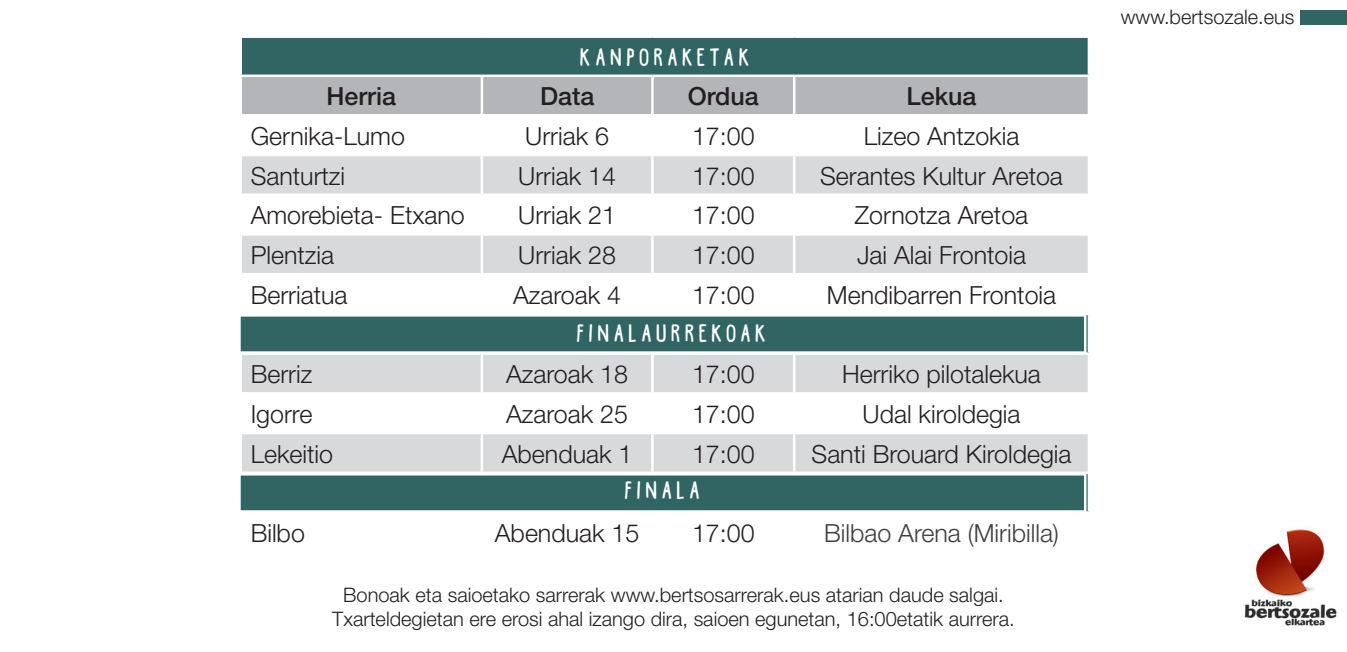
<style>
.page{position:relative;width:1347px;height:652px;background:#fff}
.page>*{position:absolute;margin:0;border:0;box-sizing:border-box;transform-origin:0 0}
.t1{font:300 25px "Helvetica Neue";color:#231f20}
.t2{font:700 25px "Black Coffee";letter-spacing:.2em;color:#fff}
.t3{font:300 25px "Helvetica Neue";color:#3e3e3f}
.t4{font:500 25px "Helvetica Neue";color:#231f20}
.t5{font:300 20px "Helvetica Neue";color:#231f20}
</style>
<div class="page">
<svg style="left:242px;top:38px;width:845px;height:473px"></svg>
<div style="left:242px;top:77px;width:845px;height:37px;background:#b4b5b8"></div>
<svg style="left:242px;top:156px;width:845px;height:316px;fill:#d8d9db"></svg>
<hr style="left:239px;top:75px;width:243px;height:2px;background:#fff">
<hr style="left:482px;top:75px;width:170px;height:2px;background:#fff">
<hr style="left:480px;top:77px;width:3px;height:37px;background:#fff">
<hr style="left:652px;top:75px;width:142px;height:2px;background:#fff">
<hr style="left:651px;top:77px;width:2px;height:37px;background:#fff">
<hr style="left:794px;top:75px;width:296px;height:2px;background:#fff">
<hr style="left:793px;top:77px;width:2px;height:37px;background:#fff">
<hr style="left:239px;top:114px;width:243px;height:3px;background:#fff">
<hr style="left:482px;top:114px;width:170px;height:3px;background:#fff">
<hr style="left:480px;top:117px;width:3px;height:37px;background:#fff">
<hr style="left:652px;top:114px;width:142px;height:3px;background:#fff">
<hr style="left:651px;top:117px;width:2px;height:37px;background:#fff">
<hr style="left:794px;top:114px;width:296px;height:3px;background:#fff">
<hr style="left:793px;top:117px;width:2px;height:37px;background:#fff">
<hr style="left:239px;top:154px;width:243px;height:2px;background:#fff">
<hr style="left:482px;top:154px;width:170px;height:2px;background:#fff">
<hr style="left:480px;top:156px;width:3px;height:37px;background:#fff">
<hr style="left:652px;top:154px;width:142px;height:2px;background:#fff">
<hr style="left:651px;top:156px;width:2px;height:37px;background:#fff">
<hr style="left:794px;top:154px;width:296px;height:2px;background:#fff">
<hr style="left:793px;top:156px;width:2px;height:37px;background:#fff">
<hr style="left:239px;top:193px;width:243px;height:3px;background:#fff">
<hr style="left:482px;top:193px;width:170px;height:3px;background:#fff">
<hr style="left:480px;top:196px;width:3px;height:37px;background:#fff">
<hr style="left:652px;top:193px;width:142px;height:3px;background:#fff">
<hr style="left:651px;top:196px;width:2px;height:37px;background:#fff">
<hr style="left:794px;top:193px;width:296px;height:3px;background:#fff">
<hr style="left:793px;top:196px;width:2px;height:37px;background:#fff">
<hr style="left:239px;top:233px;width:243px;height:3px;background:#fff">
<hr style="left:482px;top:233px;width:170px;height:3px;background:#fff">
<hr style="left:480px;top:236px;width:3px;height:37px;background:#fff">
<hr style="left:652px;top:233px;width:142px;height:3px;background:#fff">
<hr style="left:651px;top:236px;width:2px;height:37px;background:#fff">
<hr style="left:794px;top:233px;width:296px;height:3px;background:#fff">
<hr style="left:793px;top:236px;width:2px;height:37px;background:#fff">
<hr style="left:239px;top:273px;width:243px;height:2px;background:#fff">
<hr style="left:482px;top:273px;width:170px;height:2px;background:#fff">
<hr style="left:480px;top:275px;width:3px;height:38px;background:#fff">
<hr style="left:652px;top:273px;width:142px;height:2px;background:#fff">
<hr style="left:651px;top:275px;width:2px;height:38px;background:#fff">
<hr style="left:794px;top:273px;width:296px;height:2px;background:#fff">
<hr style="left:793px;top:275px;width:2px;height:38px;background:#fff">
<hr style="left:480px;top:395px;width:3px;height:37px;background:#fff">
<hr style="left:651px;top:395px;width:2px;height:37px;background:#fff">
<hr style="left:793px;top:395px;width:2px;height:37px;background:#fff">
<hr style="left:239px;top:313px;width:243px;height:2px;background:#fff">
<hr style="left:482px;top:313px;width:170px;height:2px;background:#fff">
<hr style="left:652px;top:313px;width:142px;height:2px;background:#fff">
<hr style="left:794px;top:313px;width:296px;height:2px;background:#fff">
<hr style="left:239px;top:352px;width:243px;height:3px;background:#fff">
<hr style="left:239px;top:392px;width:243px;height:3px;background:#fff">
<hr style="left:482px;top:352px;width:170px;height:3px;background:#fff">
<hr style="left:480px;top:355px;width:3px;height:37px;background:#fff">
<hr style="left:482px;top:392px;width:170px;height:3px;background:#fff">
<hr style="left:652px;top:352px;width:142px;height:3px;background:#fff">
<hr style="left:651px;top:355px;width:2px;height:37px;background:#fff">
<hr style="left:652px;top:392px;width:142px;height:3px;background:#fff">
<hr style="left:794px;top:352px;width:296px;height:3px;background:#fff">
<hr style="left:793px;top:355px;width:2px;height:37px;background:#fff">
<hr style="left:794px;top:392px;width:296px;height:3px;background:#fff">
<hr style="left:239px;top:432px;width:243px;height:2px;background:#fff">
<hr style="left:239px;top:472px;width:243px;height:2px;background:#fff">
<hr style="left:482px;top:432px;width:170px;height:2px;background:#fff">
<hr style="left:480px;top:434px;width:3px;height:38px;background:#fff">
<hr style="left:482px;top:472px;width:170px;height:2px;background:#fff">
<hr style="left:652px;top:432px;width:142px;height:2px;background:#fff">
<hr style="left:651px;top:434px;width:2px;height:38px;background:#fff">
<hr style="left:652px;top:472px;width:142px;height:2px;background:#fff">
<hr style="left:794px;top:432px;width:296px;height:2px;background:#fff">
<hr style="left:793px;top:434px;width:2px;height:38px;background:#fff">
<hr style="left:794px;top:472px;width:296px;height:2px;background:#fff">
<img style="left:1244px;top:529px;width:93px;height:97px">
<div style="left:238px;top:314px;width:848px;height:40px;background:#306563;border:2px solid #fff"></div>
<div style="left:238px;top:473px;width:848px;height:40px;background:#306563;border:2px solid #fff"></div>
<div style="left:1300px;top:11px;width:46px;height:14px;background:#306563"></div>
<p class="t2" style="left:580px;top:42px;width:170px">KANPORAKETAK</p>
<p class="t4" style="left:326px;top:81px;width:71px">Herria</p>
<p class="t4" style="left:540px;top:81px;width:56px">Data</p>
<p class="t4" style="left:688px;top:81px;width:72px">Ordua</p>
<p class="t4" style="left:906px;top:81px;width:71px">Lekua</p>
<p class="t1" style="left:251px;top:121px;width:156px">Gernika-Lumo</p>
<p class="t1" style="left:525px;top:121px;width:85px">Urriak 6</p>
<p class="t1" style="left:692px;top:121px;width:64px">17:00</p>
<p class="t1" style="left:863px;top:121px;width:157px">Lizeo Antzokia</p>
<p class="t1" style="left:251px;top:161px;width:96px">Santurtzi</p>
<p class="t1" style="left:518px;top:161px;width:99px">Urriak 14</p>
<p class="t1" style="left:692px;top:161px;width:64px">17:00</p>
<p class="t1" style="left:820px;top:161px;width:244px">Serantes Kultur Aretoa</p>
<p class="t1" style="left:251px;top:200px;width:215px">Amorebieta- Etxano</p>
<p class="t1" style="left:518px;top:200px;width:99px">Urriak 21</p>
<p class="t1" style="left:692px;top:200px;width:64px">17:00</p>
<p class="t1" style="left:855px;top:200px;width:175px">Zornotza Aretoa</p>
<p class="t1" style="left:251px;top:240px;width:85px">Plentzia</p>
<p class="t1" style="left:518px;top:240px;width:99px">Urriak 28</p>
<p class="t1" style="left:692px;top:240px;width:64px">17:00</p>
<p class="t1" style="left:857px;top:240px;width:171px">Jai Alai Frontoia</p>
<p class="t1" style="left:251px;top:280px;width:98px">Berriatua</p>
<p class="t1" style="left:513px;top:280px;width:109px">Azaroak 4</p>
<p class="t1" style="left:692px;top:280px;width:64px">17:00</p>
<p class="t1" style="left:827px;top:280px;width:231px">Mendibarren Frontoia</p>
<p class="t2" style="left:577px;top:318px;width:190px">FINALAURREKOAK</p>
<p class="t1" style="left:251px;top:359px;width:63px">Berriz</p>
<p class="t1" style="left:506px;top:359px;width:123px">Azaroak 18</p>
<p class="t1" style="left:692px;top:359px;width:64px">17:00</p>
<p class="t1" style="left:842px;top:359px;width:200px">Herriko pilotalekua</p>
<p class="t1" style="left:251px;top:399px;width:63px">Igorre</p>
<p class="t1" style="left:506px;top:399px;width:123px">Azaroak 25</p>
<p class="t1" style="left:692px;top:399px;width:64px">17:00</p>
<p class="t1" style="left:862px;top:399px;width:159px">Udal kiroldegia</p>
<p class="t1" style="left:251px;top:439px;width:84px">Lekeitio</p>
<p class="t1" style="left:502px;top:439px;width:132px">Abenduak 1</p>
<p class="t1" style="left:692px;top:439px;width:64px">17:00</p>
<p class="t1" style="left:811px;top:439px;width:261px">Santi Brouard Kiroldegia</p>
<p class="t2" style="left:625px;top:476px;width:76px">FINALA</p>
<p class="t1" style="left:251px;top:518px;width:56px">Bilbo</p>
<p class="t1" style="left:495px;top:518px;width:146px">Abenduak 15</p>
<p class="t1" style="left:692px;top:518px;width:64px">17:00</p>
<p class="t3" style="left:824px;top:518px;width:236px">Bilbao Arena (Miribilla)</p>
<p class="t5" style="left:343px;top:583px;width:662px">Bonoak eta saioetako sarrerak www.bertsosarrerak.eus atarian daude salgai.</p>
<p class="t5" style="left:332px;top:607px;width:684px">Txarteldegietan ere erosi ahal izango dira, saioen egunetan, 16:00etatik aurrera.</p>
<p class="t5" style="left:1120px;top:4px;width:175px">www.bertsozale.eus</p>
</div>
